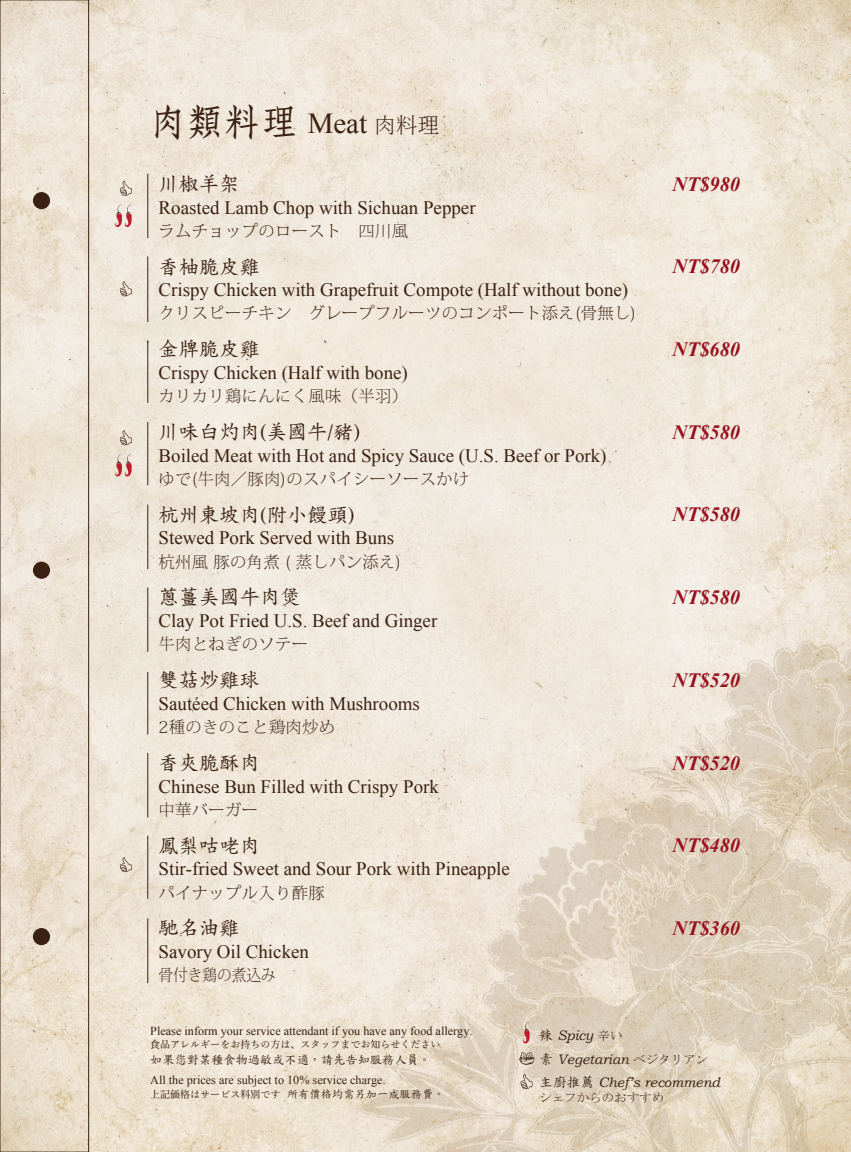
<style>
.page{position:relative;width:851px;height:1152px;background:#fff}
.page>*{position:absolute;margin:0;border:0;box-sizing:border-box;transform-origin:0 0}
.t1{font:37.5px "DF Fang Song W6 WIN BF";color:#3a2111}
.t2{font:20.25px "DF Li Kai Shu Std W5";color:#3a2111}
.t3{font:italic 700 20.25px "Times New Roman";color:#99111e}
.t4{font:18.88px "Times New Roman";color:#3a2111}
.t5{font:200 16.25px "Koz Min Pro";letter-spacing:.025em;color:#3a2111}
.t6{font:200 16.25px "Koz Min Pro";color:#3a2111;scale:.9 1}
.t7{font:italic 13.75px/23.6px "Bookman Old Style";color:#3a2111}
.t8{font:12.5px "MS Mincho";color:#3a2111}
.t9{font:12.25px "Times New Roman";color:#3a2111}
.t10{font:12.25px "DF Kai Shu SB Estd BF";color:#3a2111}
.t11{font:11.25px "DF Kai Shu SB Estd BF";color:#3a2111}
.t12{font:500 10px "Yu Min";color:#3a2111}
.s1{font-family:"Times New Roman";font-size:28.88px}
.s2{font-family:"Adobe Ming Std";font-weight:300;font-size:21.25px}
.s3{font-family:"Yu Min";font-weight:500;font-size:10px}
.s4{font-family:"DF Kai Shu SB Estd BF";font-style:normal}
.s5{font-family:"MS Mincho";font-style:normal;font-size:12.5px}
</style>
<div class="page">
<img style="left:2px;top:0;width:848px;height:1152px">
<div style="left:0;top:0;width:89px;height:1152px;border:1px solid #3a2111"></div>
<div style="left:33px;top:192px;width:17px;height:17px;background:#3a2111;border-radius:50%"></div>
<div style="left:33px;top:561px;width:17px;height:18px;background:#3a2111;border-radius:50%"></div>
<div style="left:33px;top:928px;width:17px;height:17px;background:#3a2111;border-radius:50%"></div>
<hr style="left:147px;top:918px;width:1px;height:65px;background:#3a2111">
<hr style="left:147px;top:672px;width:1px;height:62px;background:#3a2111">
<hr style="left:147px;top:340px;width:1px;height:63px;background:#3a2111">
<hr style="left:147px;top:422px;width:1px;height:63px;background:#3a2111">
<hr style="left:147px;top:587px;width:1px;height:65px;background:#3a2111">
<hr style="left:147px;top:504px;width:1px;height:65px;background:#3a2111">
<hr style="left:147px;top:835px;width:1px;height:64px;background:#3a2111">
<hr style="left:147px;top:753px;width:1px;height:64px;background:#3a2111">
<hr style="left:147px;top:174px;width:1px;height:64px;background:#3a2111">
<hr style="left:147px;top:256px;width:1px;height:66px;background:#3a2111">
<svg style="left:114px;top:204px;width:18px;height:24px"></svg>
<svg style="left:120px;top:181px;width:12px;height:15px"></svg>
<svg style="left:114px;top:454px;width:18px;height:23px"></svg>
<svg style="left:120px;top:430px;width:12px;height:15px"></svg>
<svg style="left:120px;top:281px;width:12px;height:16px"></svg>
<svg style="left:120px;top:857px;width:12px;height:15px"></svg>
<svg style="left:519px;top:1052px;width:15px;height:12px"></svg>
<svg style="left:522px;top:1021px;width:8px;height:23px"></svg>
<svg style="left:520px;top:1074px;width:12px;height:15px"></svg>
<h1 class="t1" style="left:148px;top:103px;width:293px">肉類料理 <span class="s1">Meat</span> <span class="s2">肉料理</span></h1>
<p class="t2" style="left:158px;top:172px;width:83px">川椒羊架</p>
<p class="t4" style="left:158px;top:194px;width:318px">Roasted Lamb Chop with Sichuan Pepper</p>
<p class="t5" style="left:158px;top:219px;width:251px">ラムチョップのロースト　四川風</p>
<p class="t2" style="left:158px;top:255px;width:103px">香柚脆皮雞</p>
<p class="t4" style="left:158px;top:277px;width:471px">Crispy Chicken with Grapefruit Compote (Half without bone)</p>
<p class="t5" style="left:158px;top:302px;width:479px">クリスピーチキン　グレープフルーツのコンポート添え(骨無し)</p>
<p class="t2" style="left:158px;top:338px;width:103px">金牌脆皮雞</p>
<p class="t4" style="left:158px;top:360px;width:251px">Crispy Chicken (Half with bone)</p>
<p class="t5" style="left:158px;top:385px;width:251px">カリカリ鶏にんにく風味（半羽）</p>
<p class="t2" style="left:158px;top:421px;width:203px">川味白灼肉(美國牛/豬)</p>
<p class="t4" style="left:158px;top:443px;width:449px">Boiled Meat with Hot and Spicy Sauce (U.S. Beef or Pork)</p>
<p class="t5" style="left:158px;top:467px;width:312px">ゆで(牛肉／豚肉)のスパイシーソースかけ</p>
<p class="t2" style="left:158px;top:503px;width:197px">杭州東坡肉(附小饅頭)</p>
<p class="t4" style="left:158px;top:525px;width:237px">Stewed Pork Served with Buns</p>
<p class="t5" style="left:158px;top:550px;width:244px">杭州風 豚の角煮 ( 蒸しパン添え)</p>
<p class="t2" style="left:158px;top:586px;width:143px">蔥薑美國牛肉煲</p>
<p class="t4" style="left:158px;top:608px;width:280px">Clay Pot Fried U.S. Beef and Ginger</p>
<p class="t5" style="left:158px;top:633px;width:151px">牛肉とねぎのソテー</p>
<p class="t2" style="left:158px;top:669px;width:103px">雙菇炒雞球</p>
<p class="t4" style="left:158px;top:691px;width:263px">Sautéed Chicken with Mushrooms</p>
<p class="t5" style="left:158px;top:716px;width:178px">2種のきのこと鶏肉炒め</p>
<p class="t2" style="left:158px;top:751px;width:103px">香夾脆酥肉</p>
<p class="t4" style="left:158px;top:773px;width:282px">Chinese Bun Filled with Crispy Pork</p>
<p class="t5" style="left:158px;top:798px;width:101px">中華バーガー</p>
<p class="t2" style="left:158px;top:834px;width:103px">鳳梨咕咾肉</p>
<p class="t4" style="left:158px;top:856px;width:353px">Stir-fried Sweet and Sour Pork with Pineapple</p>
<p class="t5" style="left:158px;top:881px;width:168px">パイナップル入り酢豚</p>
<p class="t2" style="left:158px;top:917px;width:83px">馳名油雞</p>
<p class="t4" style="left:158px;top:939px;width:152px">Savory Oil Chicken</p>
<p class="t6" style="left:158px;top:964px;width:131px">骨付き鶏の煮込み</p>
<p class="t3" style="left:672px;top:170px;width:69px">NT$980</p>
<p class="t3" style="left:672px;top:252px;width:69px">NT$780</p>
<p class="t3" style="left:672px;top:335px;width:69px">NT$680</p>
<p class="t3" style="left:672px;top:418px;width:69px">NT$580</p>
<p class="t3" style="left:672px;top:500px;width:69px">NT$580</p>
<p class="t3" style="left:672px;top:583px;width:69px">NT$580</p>
<p class="t3" style="left:672px;top:666px;width:69px">NT$520</p>
<p class="t3" style="left:672px;top:749px;width:69px">NT$520</p>
<p class="t3" style="left:672px;top:831px;width:69px">NT$480</p>
<p class="t3" style="left:672px;top:914px;width:69px">NT$360</p>
<p class="t9" style="left:150px;top:1022px;width:324px">Please inform your service attendant if you have any food allergy.</p>
<p class="t12" style="left:150px;top:1035px;width:292px">食品アレルギーをお持ちの方は、スタッフまでお知らせください</p>
<p class="t10" style="left:150px;top:1053px;width:282px">如果您對某種食物過敏或不適，請先告知服務人員。</p>
<p class="t9" style="left:150px;top:1071px;width:237px">All the prices are subject to 10% service charge.</p>
<p class="t11" style="left:150px;top:1087px;width:296px"><span class="s3">上記価格はサービス料別です</span> 所有價格均需另加一成服務費。</p>
<p class="t7" style="left:539px;top:1023px;width:85px"><span class="s4">辣</span> Spicy <span class="s5">辛い</span></p>
<p class="t7" style="left:539px;top:1047px;width:182px"><span class="s4">素</span> Vegetarian <span class="s5">ベジタリアン</span><span class="s4">主廚推薦</span> Chef’s recommend</p>
<p class="t8" style="left:539px;top:1091px;width:126px">シェフからのおすすめ</p>
</div>
